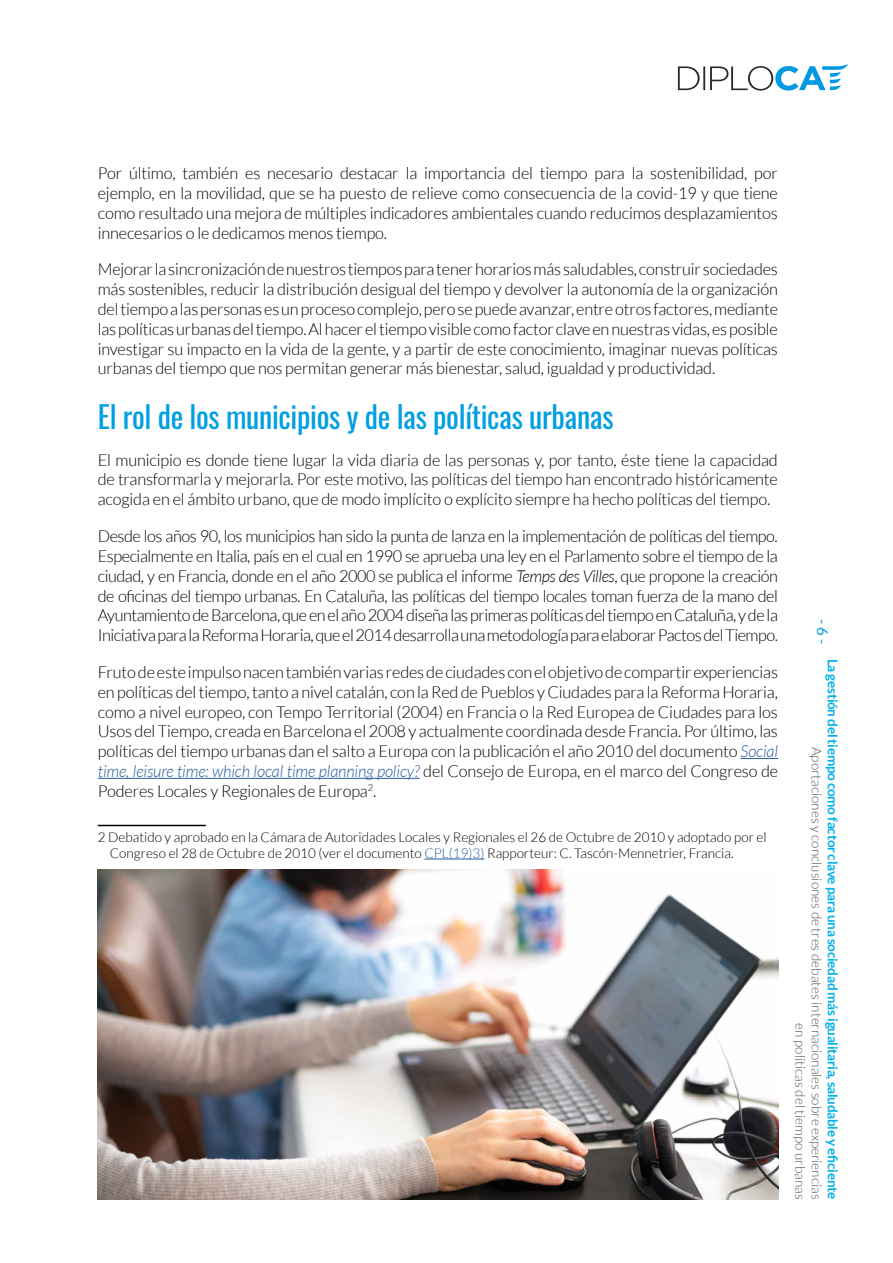
<style>
.page{position:relative;width:893px;height:1263px;background:#fff}
.page>*{position:absolute;margin:0;border:0;box-sizing:border-box;transform-origin:0 0}
.T2{font:30px "Oswald";letter-spacing:-.01em;color:#009fe3}
.Justificat{font:300 16.5px/19.8px "Lato";letter-spacing:-.01em;color:#000;text-align:justify}
.t1{font:15px "Lato";color:#009fe3}
.t2{font:300 13.5px/16.2px "Lato";color:#000}
.t3{font:300 13.5px/16.2px "Lato";color:#575756;text-align:right}
.t4{font:700 13.5px "Lato";letter-spacing:-.02em;color:#00b1eb}
.s1{font-style:italic}
.s2{font-style:italic;color:#275b9b}
.s3{color:#275b9b}
</style>
<div class="page">
<svg style="left:678px;top:64px;width:170px;height:27px"></svg>
<hr style="left:741px;top:758px;width:37px;height:1px;background:#275b9b">
<hr style="left:98px;top:778px;width:322px;height:1px;background:#275b9b">
<hr style="left:98px;top:825px;width:108px;height:1px;background:#000">
<hr style="left:424px;top:859px;width:60px;height:1px;background:#275b9b">
<img style="left:98px;top:870px;width:680px;height:329px">
<p class="Justificat" style="left:98px;top:163px;width:682px">Por último, también es necesario destacar la importancia del tiempo para la sostenibilidad, por ejemplo, en la movilidad, que se ha puesto de relieve como consecuencia de la covid-19 y que tiene como resultado una mejora de múltiples indicadores ambientales cuando reducimos desplazamientos innecesarios o le dedicamos menos tiempo.</p>
<p class="Justificat" style="left:98px;top:260px;width:682px">Mejorar la sincronización de nuestros tiempos para tener horarios más saludables, construir sociedades más sostenibles, reducir la distribución desigual del tiempo y devolver la autonomía de la organización del tiempo a las personas es un proceso complejo, pero se puede avanzar, entre otros factores, mediante las políticas urbanas del tiempo. Al hacer el tiempo visible como factor clave en nuestras vidas, es posible investigar su impacto en la vida de la gente, y a partir de este conocimiento, imaginar nuevas políticas urbanas del tiempo que nos permitan generar más bienestar, salud, igualdad y productividad.</p>
<h2 class="T2" style="left:98px;top:390px;width:517px">El rol de los municipios y de las políticas urbanas</h2>
<p class="Justificat" style="left:98px;top:450px;width:682px">El municipio es donde tiene lugar la vida diaria de las personas y, por tanto, éste tiene la capacidad de transformarla y mejorarla. Por este motivo, las políticas del tiempo han encontrado históricamente acogida en el ámbito urbano, que de modo implícito o explícito siempre ha hecho políticas del tiempo.</p>
<p class="Justificat" style="left:98px;top:526px;width:682px">Desde los años 90, los municipios han sido la punta de lanza en la implementación de políticas del tiempo.<br>Especialmente en Italia, país en el cual en 1990 se aprueba una ley en el Parlamento sobre el tiempo de la ciudad, y en Francia, donde en el año 2000 se publica el informe <span class="s1">Temps des Villes</span>, que propone la creación de oficinas del tiempo urbanas. En Cataluña, las políticas del tiempo locales toman fuerza de la mano del Ayuntamiento de Barcelona, que en el año 2004 diseña las primeras políticas del tiempo en Cataluña, y de la Iniciativa para la Reforma Horaria, que el 2014 desarrolla una metodología para elaborar Pactos del Tiempo.</p>
<p class="Justificat" style="left:98px;top:662px;width:682px">Fruto de este impulso nacen también varias redes de ciudades con el objetivo de compartir experiencias en políticas del tiempo, tanto a nivel catalán, con la Red de Pueblos y Ciudades para la Reforma Horaria, como a nivel europeo, con Tempo Territorial (2004) en Francia o la Red Europea de Ciudades para los Usos del Tiempo, creada en Barcelona el 2008 y actualmente coordinada desde Francia. Por último, las políticas del tiempo urbanas dan el salto a Europa con la publicación el año 2010 del documento <span class="s2">Social time, leisure time: which local time planning policy?</span> del Consejo de Europa, en el marco del Congreso de Poderes Locales y Regionales de Europa<sup>2</sup>.</p>
<p class="t2" style="left:110px;top:829px;width:658px;text-indent:-12px">2 Debatido y aprobado en la Cámara de Autoridades Locales y Regionales el 26 de Octubre de 2010 y adoptado por el<br>Congreso el 28 de Octubre de 2010 (ver el documento <span class="s3">CPL(19)3)</span> Rapporteur: C. Tascón-Mennetrier, Francia.</p>
<p class="t1" style="left:831px;top:619px;width:26px;rotate:90deg">- 6 -</p>
<p class="t4" style="left:840px;top:658px;width:542px;rotate:90deg">La gestión del tiempo como factor clave para una sociedad más igualitaria, saludable y eficiente</p>
<p class="t3" style="left:825px;top:747px;width:454px;rotate:90deg">Aportaciones y conclusiones de tres debates internacionales sobre experiencias en políticas del tiempo urbanas</p>
</div>
